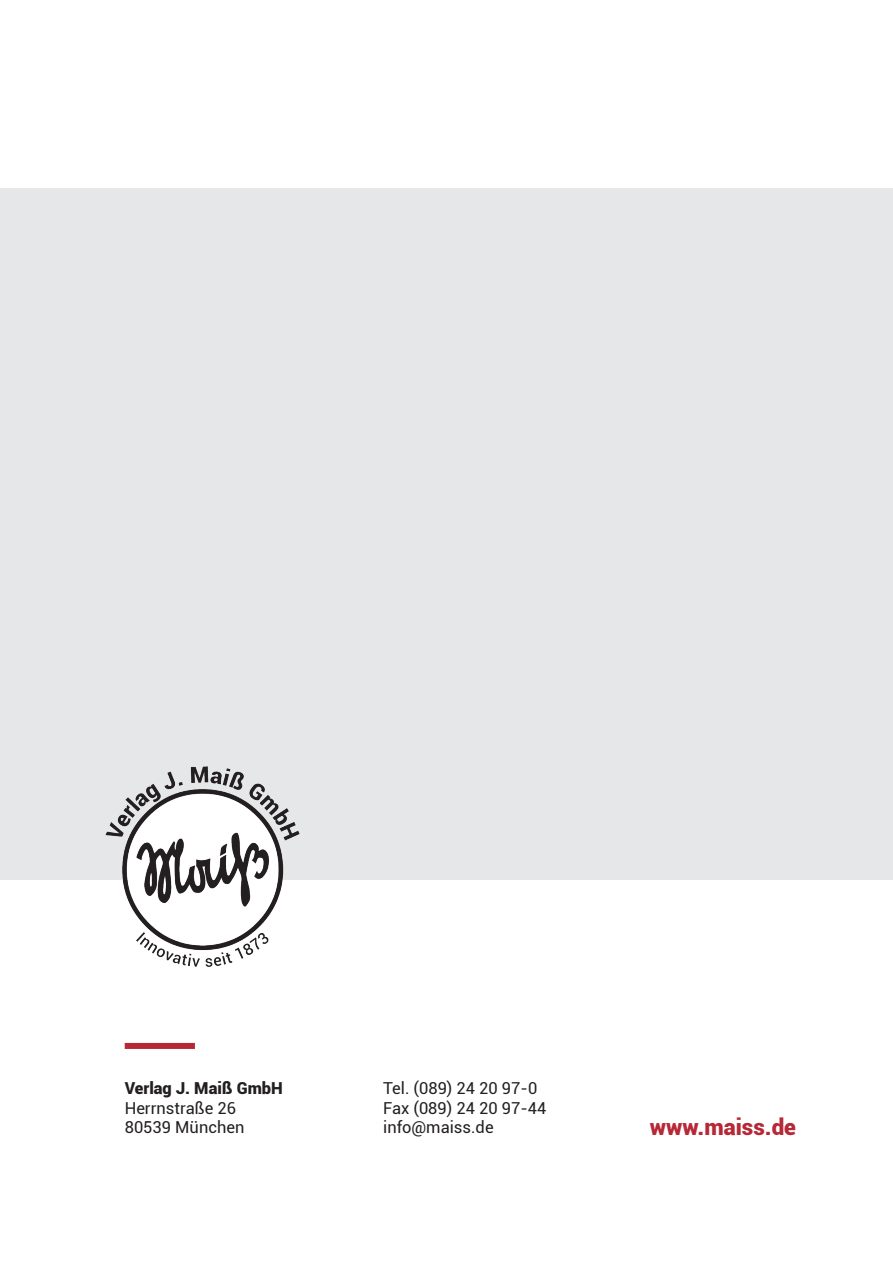
<style>
.page{position:relative;width:893px;height:1263px;background:#fff}
.page>*{position:absolute;margin:0;border:0;box-sizing:border-box;transform-origin:0 0}
.t1{font:900 22.5px "Roboto";color:#b72837}
.t2{font:16.5px/19.8px "Roboto";color:#231f20}
.t3{font:900 16.5px "Roboto";color:#231f20}
</style>
<div class="page">
<div style="left:0;top:0;width:893px;height:880px;background:#e6e7e9"></div>
<div style="left:0;top:0;width:893px;height:188px;background:#fff"></div>
<img style="left:105px;top:766px;width:195px;height:201px">
<div style="left:125px;top:1043px;width:70px;height:6px;background:#b72837"></div>
<p class="t3" style="left:125px;top:1076px;width:160px">Verlag J. Maiß GmbH</p>
<p class="t2" style="left:125px;top:1097px;width:121px">Herrnstraße 26<br>80539 München</p>
<p class="t2" style="left:383px;top:1077px;width:165px">Tel. (089) 24 20 97-0<br>Fax (089) 24 20 97-44 info@maiss.de</p>
<h1 class="t1" style="left:650px;top:1111px;width:148px">www.maiss.de</h1>
</div>
